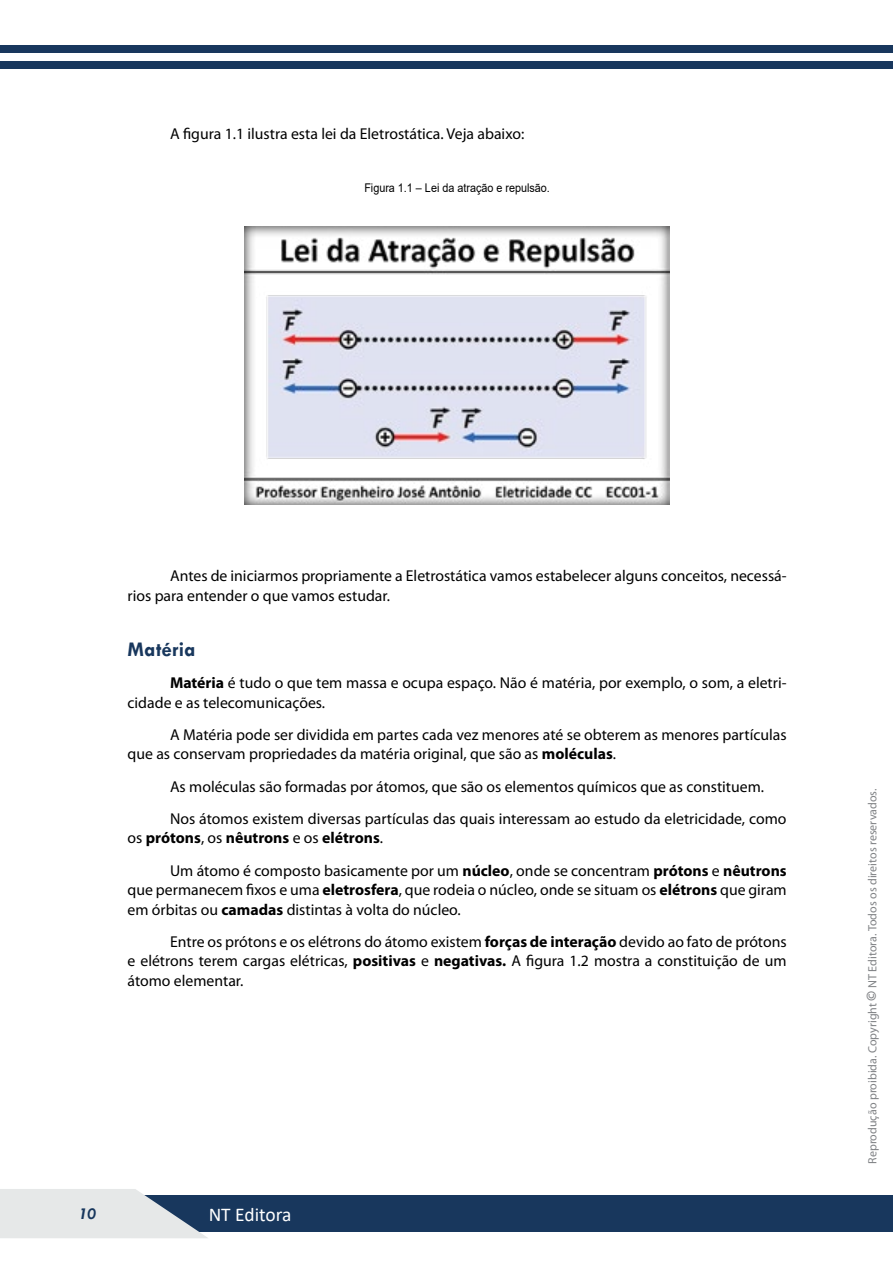
<style>
.page{position:relative;width:893px;height:1263px;background:#fff}
.page>*{position:absolute;margin:0;border:0;box-sizing:border-box;transform-origin:0 0}
.t1{font:700 21px "Tw Cen";letter-spacing:.01em;color:#18375d}
.t2{font:19.5px "Calibri";color:#fff}
.t3{font:italic 700 16.5px "Tw Cen";color:#18375d}
.t4{font:15.75px/19.5px "Myriad Pro";color:#000}
.t5{font:12px "Myriad Pro";color:#808285}
.t6{font:12px "Arial";color:#000;scale:.9 1}
.s1{font-weight:700}
.s2{font-weight:700;font-size:15px}
</style>
<div class="page">
<div style="left:0;top:1195px;width:893px;height:37px;background:#18375d"></div>
<div style="left:0;top:45px;width:893px;height:8px;background:#18375d"></div>
<div style="left:0;top:61px;width:893px;height:8px;background:#18375d"></div>
<svg style="left:0;top:1189px;width:208px;height:49px"></svg>
<img style="left:244px;top:227px;width:426px;height:277px">
<p class="t4" style="left:170px;top:124px;width:356px">A figura 1.1 ilustra esta lei da Eletrostática. Veja abaixo:</p>
<p class="t6" style="left:364px;top:180px;width:208px">Figura 1.1 – Lei da atração e repulsão.</p>
<p class="t4" style="left:128px;top:566px;width:661px;text-indent:43px">Antes de iniciarmos propriamente a Eletrostática vamos estabelecer alguns conceitos, necessá&shy;rios para entender o que vamos estudar.</p>
<h1 class="t1" style="left:128px;top:636px;width:70px">Matéria</h1>
<p class="t4" style="left:128px;top:673px;width:660px;text-indent:43px"><span class="s1">Matéria</span> é tudo o que tem massa e ocupa espaço. Não é matéria, por exemplo, o som, a eletri&shy;cidade e as telecomunicações.</p>
<p class="t4" style="left:128px;top:724px;width:661px;text-indent:43px">A Matéria pode ser dividida em partes cada vez menores até se obterem as menores partículas que as conservam propriedades da matéria original, que são as <span class="s1">moléculas</span>.</p>
<p class="t4" style="left:170px;top:770px;width:618px;line-height:32.2px">As moléculas são formadas por átomos, que são os elementos químicos que as constituem.<br>Nos átomos existem diversas partículas das quais interessam ao estudo da eletricidade, como</p>
<p class="t4" style="left:170px;top:822px;width:618px;line-height:32.2px;text-indent:-43px">os <span class="s1">prótons</span>, os <span class="s1">nêutrons</span> e os <span class="s1">elétrons</span>.<br>Um átomo é composto basicamente por um <span class="s1">núcleo</span>, onde se concentram <span class="s1">prótons</span> e <span class="s1">nêutrons</span></p>
<p class="t4" style="left:128px;top:880px;width:661px">que permanecem fixos e uma <span class="s1">eletrosfera</span>, que rodeia o núcleo, onde se situam os <span class="s1">elétrons</span> que giram em órbitas ou <span class="s1">camadas</span> distintas à volta do núcleo.</p>
<p class="t4" style="left:128px;top:931px;width:661px;text-align:justify;text-indent:43px">Entre os prótons e os elétrons do átomo existem <span class="s1">forças de interação</span> devido ao fato de prótons e elétrons terem cargas elétricas, <span class="s1">positivas</span> e <span class="s1">negativas.</span> A figura 1.2 mostra a constituição de um átomo elementar.</p>
<p class="t3" style="left:79px;top:1204px;width:19px">10</p>
<p class="t2" style="left:209px;top:1201px;width:84px">NT Editora</p>
<p class="t5" style="left:865px;top:1164px;width:377px;rotate:-90deg">Reprodução proibida. Copyright <span class="s2">©</span> NT Editora. Todos os direitos reservados.</p>
</div>
